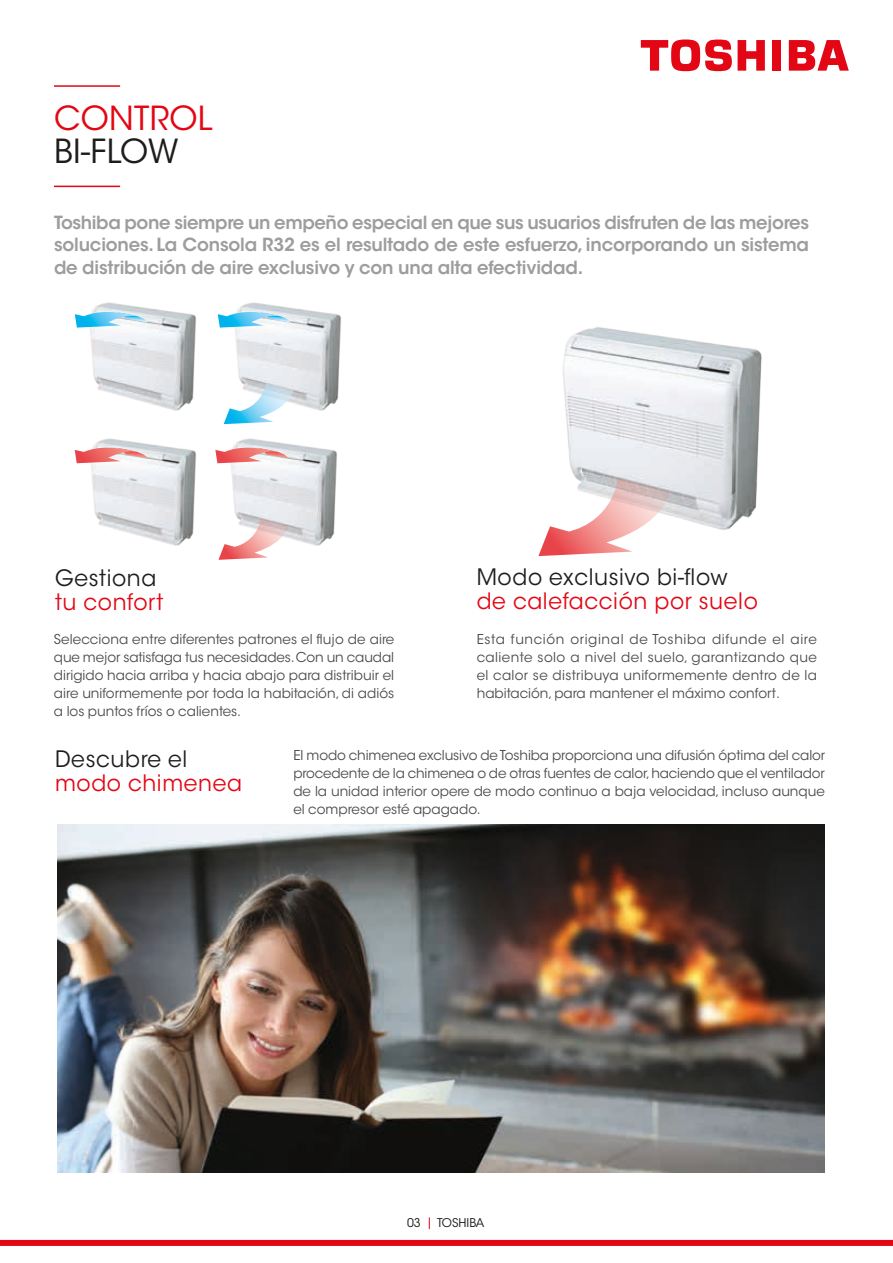
<style>
.page{position:relative;width:893px;height:1263px;background:#fff}
.page>*{position:absolute;margin:0;border:0;box-sizing:border-box;transform-origin:0 0}
.t1{font:33px "ITC Avant Garde Std";letter-spacing:.01em;color:#e30614}
.t2{font:33px "ITC Avant Garde Std";letter-spacing:.005em;color:#1d1d1b}
.t3{font:22.5px "ITC Avant Garde Std";letter-spacing:.03em;color:#e30614}
.t4{font:22.5px "ITC Avant Garde Std";letter-spacing:.03em;color:#1d1d1b}
.t5{font:600 18px/22.5px "ITC Avant Garde Std";letter-spacing:-.01em;color:#9d9d9d;text-align:justify}
.t6{font:13.5px/18px "ITC Avant Garde Std";color:#4b4b4a;text-align:justify}
.t7{font:12px "ITC Avant Garde Std";color:#1d1d1b}
</style>
<div class="page">
<svg style="left:429px;top:1217px;width:1px;height:12px"></svg>
<div style="left:0;top:1240px;width:893px;height:6px;background:#e30614"></div>
<div style="left:772px;top:40px;width:9px;height:31px;background:#e30614"></div>
<svg style="left:738px;top:40px;width:27px;height:31px"></svg>
<svg style="left:789px;top:40px;width:60px;height:31px"></svg>
<svg style="left:641px;top:39px;width:91px;height:33px"></svg>
<img style="left:57px;top:825px;width:768px;height:347px">
<hr style="left:54px;top:186px;width:66px;height:1px;background:#e30614">
<hr style="left:54px;top:85px;width:66px;height:2px;background:#e30614">
<img style="left:90px;top:302px;width:106px;height:109px">
<img style="left:235px;top:302px;width:106px;height:109px">
<svg style="left:224px;top:383px;width:70px;height:41px"></svg>
<svg style="left:218px;top:312px;width:73px;height:16px"></svg>
<svg style="left:75px;top:312px;width:73px;height:16px"></svg>
<img style="left:91px;top:438px;width:105px;height:108px">
<img style="left:231px;top:438px;width:106px;height:108px">
<svg style="left:75px;top:448px;width:73px;height:15px"></svg>
<svg style="left:218px;top:519px;width:70px;height:41px"></svg>
<svg style="left:215px;top:448px;width:73px;height:15px"></svg>
<img style="left:563px;top:327px;width:199px;height:203px">
<svg style="left:538px;top:478px;width:132px;height:78px"></svg>
<h1 class="t1" style="left:54px;top:98px;width:160px">CONTROL</h1>
<h1 class="t2" style="left:54px;top:131px;width:126px">BI-FLOW</h1>
<h3 class="t5" style="left:54px;top:211px;width:757px">Toshiba pone siempre un empeño especial en que sus usuarios disfruten de las mejores soluciones. La Consola R32 es el resultado de este esfuerzo, incorporando un sistema de distribución de aire exclusivo y con una alta efectividad.</h3>
<h2 class="t4" style="left:55px;top:564px;width:103px">Gestiona</h2>
<h2 class="t3" style="left:55px;top:588px;width:110px">tu confort</h2>
<p class="t6" style="left:54px;top:630px;width:342px">Selecciona entre diferentes patrones el flujo de aire que mejor satisfaga tus necesidades. Con un caudal dirigido hacia arriba y hacia abajo para distribuir el aire uniformemente por toda la habitación, di adiós a los puntos fríos o calientes.</p>
<h2 class="t4" style="left:477px;top:563px;width:252px">Modo exclusivo bi-flow</h2>
<h2 class="t3" style="left:477px;top:587px;width:283px">de calefacción por suelo</h2>
<p class="t6" style="left:477px;top:631px;width:342px">Esta función original de Toshiba difunde el aire caliente solo a nivel del suelo, garantizando que el calor se distribuya uniformemente dentro de la habitación, para mantener el máximo confort.</p>
<h2 class="t4" style="left:55px;top:745px;width:134px">Descubre el</h2>
<h2 class="t3" style="left:55px;top:769px;width:189px">modo chimenea</h2>
<p class="t6" style="left:293px;top:747px;width:533px">El modo chimenea exclusivo de Toshiba proporciona una difusión óptima del calor procedente de la chimenea o de otras fuentes de calor, haciendo que el ventilador de la unidad interior opere de modo continuo a baja velocidad, incluso aunque el compresor esté apagado.</p>
<p class="t7" style="left:407px;top:1215px;width:15px">03</p>
<p class="t7" style="left:437px;top:1215px;width:49px">TOSHIBA</p>
</div>
